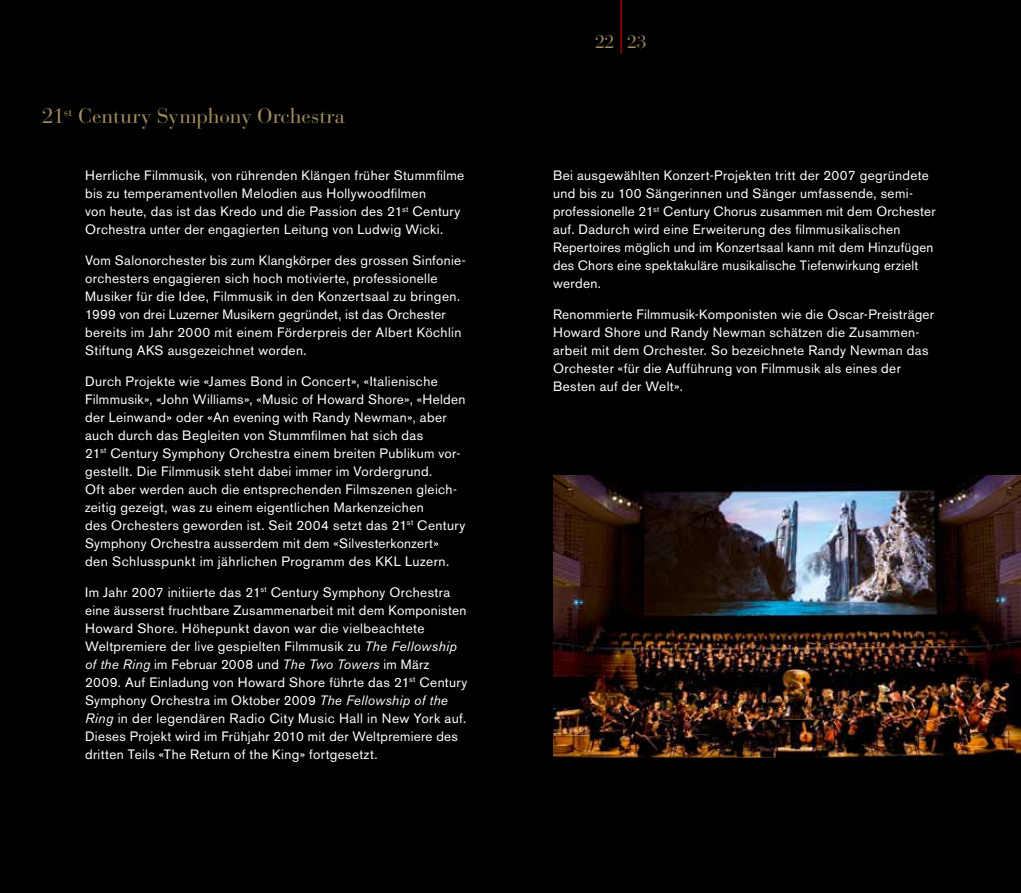
<style>
.page{position:relative;width:1021px;height:893px;background:#fff}
.page>*{position:absolute;margin:0;border:0;box-sizing:border-box;transform-origin:0 0}
.t1{font:21px "BA39";letter-spacing:.01em;color:#a18f5e}
.t2{font:18px "BA39";color:#a18f5e}
.t3{font:13.5px/18px "Akzidenz Grotesk BE";letter-spacing:.025em;color:#fff}
.s1{font-style:italic}
</style>
<div class="page">
<div style="left:0;top:0;width:1020px;height:893px;background:#000"></div>
<img style="left:553px;top:476px;width:467px;height:282px">
<hr style="left:620px;top:0;width:1px;height:54px;background:#e3000b">
<h1 class="t1" style="left:43px;top:103px;width:303px">21<sup>st</sup> Century Symphony Orchestra</h1>
<p class="t3" style="left:85px;top:167px;width:381px">Herrliche Filmmusik, von rührenden Klängen früher Stummfilme bis zu temperamentvollen Melodien aus Hollywoodfilmen<br>von heute, das ist das Kredo und die Passion des 21<sup>st</sup> Century Orchestra unter der engagierten Leitung von Ludwig Wicki.</p>
<p class="t3" style="left:85px;top:251px;width:382px">Vom Salonorchester bis zum Klangkörper des grossen Sinfonie&shy;orchesters engagieren sich hoch motivierte, professionelle Musiker für die Idee, Filmmusik in den Konzertsaal zu bringen.<br>1999 von drei Luzerner Musikern gegründet, ist das Orchester bereits im Jahr 2000 mit einem Förderpreis der Albert Köchlin Stiftung AKS ausgezeichnet worden.</p>
<p class="t3" style="left:85px;top:372px;width:382px">Durch Projekte wie «James Bond in Concert», «Italienische Filmmusik», «John Williams», «Music of Howard Shore», «Helden der Leinwand» oder «An evening with Randy Newman», aber auch durch das Begleiten von Stummfilmen hat sich das<br>21<sup>st</sup> Century Symphony Orchestra einem breiten Publikum vor&shy;gestellt. Die Filmmusik steht dabei immer im Vordergrund.<br>Oft aber werden auch die entsprechenden Filmszenen gleich&shy;zeitig gezeigt, was zu einem eigentlichen Markenzeichen<br>des Orchesters geworden ist. Seit 2004 setzt das 21<sup>st</sup> Century Symphony Orchestra ausserdem mit dem «Silvesterkonzert»<br>den Schlusspunkt im jährlichen Programm des KKL Luzern.</p>
<p class="t3" style="left:85px;top:583px;width:384px">Im Jahr 2007 initiierte das 21<sup>st</sup> Century Symphony Orchestra eine äusserst fruchtbare Zusammenarbeit mit dem Komponisten Howard Shore. Höhepunkt davon war die vielbeachtete Weltpremiere der live gespielten Filmmusik zu <span class="s1">The Fellowship of the Ring</span> im Februar 2008 und <span class="s1">The Two Towers</span> im März 2009. Auf Einladung von Howard Shore führte das 21<sup>st</sup> Century Symphony Orchestra im Oktober 2009 <span class="s1">The Fellowship of the Ring</span> in der legendären Radio City Music Hall in New York auf.<br>Dieses Projekt wird im Frühjahr 2010 mit der Weltpremiere des dritten Teils «The Return of the King» fortgesetzt.</p>
<h2 class="t2" style="left:595px;top:31px;width:52px">22 23</h2>
<p class="t3" style="left:553px;top:167px;width:384px">Bei ausgewählten Konzert-Projekten tritt der 2007 gegründete und bis zu 100 Sängerinnen und Sänger umfassende, semi&shy;professionelle 21<sup>st</sup> Century Chorus zusammen mit dem Orchester auf. Dadurch wird eine Erweiterung des filmmusikalischen Repertoires möglich und im Konzertsaal kann mit dem Hinzufügen des Chors eine spektakuläre musikalische Tiefenwirkung erzielt werden.</p>
<p class="t3" style="left:553px;top:305px;width:382px">Renommierte Filmmusik-Komponisten wie die Oscar-Preisträger Howard Shore und Randy Newman schätzen die Zusammen&shy;arbeit mit dem Orchester. So bezeichnete Randy Newman das Orchester «für die Aufführung von Filmmusik als eines der Besten auf der Welt».</p>
</div>
